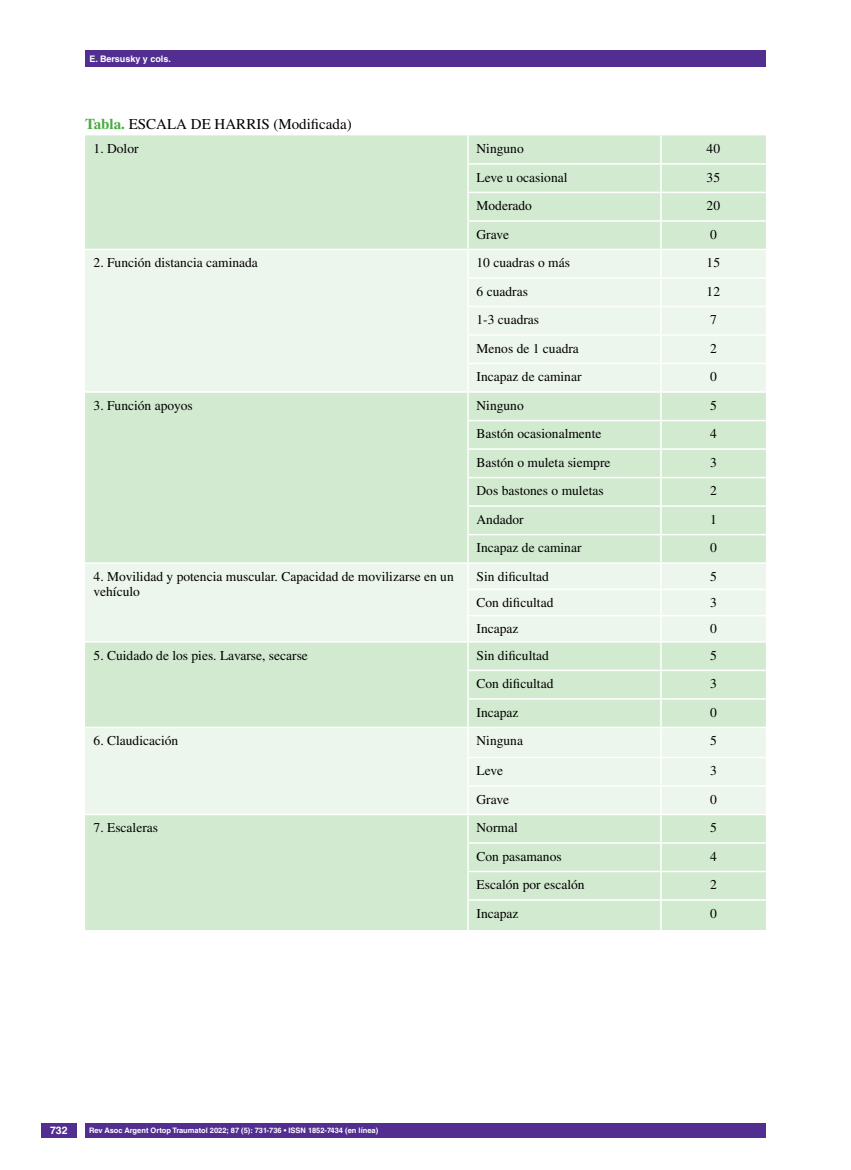
<style>
.page{position:relative;width:851px;height:1170px;background:#fff}
.page>*{position:absolute;margin:0;border:0;box-sizing:border-box;transform-origin:0 0}
.t1{font:15px "Times LT Std";color:#000}
.t2{font:13.5px/15.5px "Times LT Std";color:#000}
.t3{font:700 10.5px "Helvetica LT Std";color:#fff}
.t4{font:700 9px "Helvetica LT Std";color:#fff}
.t5{font:700 7.5px "Helvetica LT Std";color:#fff}
.s1{font-weight:700;color:#49a942}
</style>
<div class="page">
<div style="left:41px;top:1123px;width:36px;height:14px;background:#522e91"></div>
<div style="left:85px;top:50px;width:680px;height:17px;background:#522e91"></div>
<div style="left:85px;top:1123px;width:680px;height:14px;background:#522e91"></div>
<div style="left:85px;top:135px;width:680px;height:794px;background:#d2ead0"></div>
<svg style="left:85px;top:250px;width:680px;height:563px;background:#e1f0df"></svg>
<hr style="left:467px;top:163px;width:193px;height:2px;background:#fff">
<hr style="left:660px;top:163px;width:105px;height:2px;background:#fff">
<hr style="left:467px;top:192px;width:193px;height:1px;background:#fff">
<hr style="left:660px;top:192px;width:105px;height:1px;background:#fff">
<hr style="left:467px;top:220px;width:193px;height:2px;background:#fff">
<hr style="left:660px;top:220px;width:105px;height:2px;background:#fff">
<hr style="left:85px;top:249px;width:383px;height:1px;background:#fff">
<hr style="left:468px;top:249px;width:192px;height:1px;background:#fff">
<hr style="left:660px;top:249px;width:105px;height:1px;background:#fff">
<hr style="left:467px;top:277px;width:193px;height:2px;background:#fff">
<hr style="left:660px;top:277px;width:105px;height:2px;background:#fff">
<hr style="left:467px;top:306px;width:193px;height:1px;background:#fff">
<hr style="left:660px;top:306px;width:105px;height:1px;background:#fff">
<hr style="left:467px;top:334px;width:193px;height:2px;background:#fff">
<hr style="left:660px;top:334px;width:105px;height:2px;background:#fff">
<hr style="left:467px;top:363px;width:193px;height:1px;background:#fff">
<hr style="left:660px;top:363px;width:105px;height:1px;background:#fff">
<hr style="left:85px;top:391px;width:383px;height:2px;background:#fff">
<hr style="left:468px;top:391px;width:192px;height:2px;background:#fff">
<hr style="left:660px;top:391px;width:105px;height:2px;background:#fff">
<hr style="left:467px;top:420px;width:193px;height:1px;background:#fff">
<hr style="left:660px;top:420px;width:105px;height:1px;background:#fff">
<hr style="left:467px;top:448px;width:193px;height:2px;background:#fff">
<hr style="left:660px;top:448px;width:105px;height:2px;background:#fff">
<hr style="left:467px;top:477px;width:193px;height:1px;background:#fff">
<hr style="left:660px;top:477px;width:105px;height:1px;background:#fff">
<hr style="left:467px;top:505px;width:193px;height:2px;background:#fff">
<hr style="left:660px;top:505px;width:105px;height:2px;background:#fff">
<hr style="left:467px;top:534px;width:193px;height:1px;background:#fff">
<hr style="left:660px;top:534px;width:105px;height:1px;background:#fff">
<hr style="left:85px;top:562px;width:383px;height:2px;background:#fff">
<hr style="left:468px;top:562px;width:192px;height:2px;background:#fff">
<hr style="left:660px;top:562px;width:105px;height:2px;background:#fff">
<hr style="left:467px;top:588px;width:193px;height:2px;background:#fff">
<hr style="left:660px;top:588px;width:105px;height:2px;background:#fff">
<hr style="left:467px;top:615px;width:193px;height:1px;background:#fff">
<hr style="left:660px;top:615px;width:105px;height:1px;background:#fff">
<hr style="left:85px;top:641px;width:383px;height:1px;background:#fff">
<hr style="left:468px;top:641px;width:192px;height:1px;background:#fff">
<hr style="left:660px;top:641px;width:105px;height:1px;background:#fff">
<hr style="left:467px;top:669px;width:193px;height:2px;background:#fff">
<hr style="left:660px;top:669px;width:105px;height:2px;background:#fff">
<hr style="left:467px;top:698px;width:193px;height:1px;background:#fff">
<hr style="left:660px;top:698px;width:105px;height:1px;background:#fff">
<hr style="left:85px;top:726px;width:383px;height:2px;background:#fff">
<hr style="left:468px;top:726px;width:192px;height:2px;background:#fff">
<hr style="left:660px;top:726px;width:105px;height:2px;background:#fff">
<hr style="left:467px;top:756px;width:193px;height:2px;background:#fff">
<hr style="left:660px;top:756px;width:105px;height:2px;background:#fff">
<hr style="left:467px;top:785px;width:193px;height:1px;background:#fff">
<hr style="left:660px;top:785px;width:105px;height:1px;background:#fff">
<hr style="left:85px;top:813px;width:383px;height:2px;background:#fff">
<hr style="left:468px;top:813px;width:192px;height:2px;background:#fff">
<hr style="left:660px;top:813px;width:105px;height:2px;background:#fff">
<hr style="left:467px;top:842px;width:193px;height:1px;background:#fff">
<hr style="left:660px;top:842px;width:105px;height:1px;background:#fff">
<hr style="left:467px;top:870px;width:193px;height:2px;background:#fff">
<hr style="left:660px;top:870px;width:105px;height:2px;background:#fff">
<hr style="left:467px;top:899px;width:193px;height:1px;background:#fff">
<svg style="left:467px;top:135px;width:1px;height:794px"></svg>
<hr style="left:660px;top:899px;width:105px;height:1px;background:#fff">
<svg style="left:660px;top:135px;width:1px;height:794px"></svg>
<p class="t4" style="left:89px;top:53px;width:83px">E. Bersusky y cols.</p>
<p class="t1" style="left:85px;top:116px;width:268px"><span class="s1">Tabla.</span> ESCALA DE HARRIS (Modificada)</p>
<p class="t2" style="left:94px;top:141px;width:46px">1. Dolor</p>
<p class="t2" style="left:476px;top:141px;width:49px">Ninguno</p>
<p class="t2" style="left:706px;top:141px;width:15px">40</p>
<p class="t2" style="left:476px;top:169px;width:92px">Leve u ocasional</p>
<p class="t2" style="left:706px;top:169px;width:15px">35</p>
<p class="t2" style="left:476px;top:198px;width:57px">Moderado</p>
<p class="t2" style="left:706px;top:198px;width:15px">20</p>
<p class="t2" style="left:476px;top:226px;width:34px">Grave</p>
<p class="t2" style="left:710px;top:226px;width:8px">0</p>
<p class="t2" style="left:94px;top:255px;width:166px">2. Función distancia caminada</p>
<p class="t2" style="left:476px;top:255px;width:95px">10 cuadras o más</p>
<p class="t2" style="left:706px;top:255px;width:15px">15</p>
<p class="t2" style="left:476px;top:283px;width:53px">6 cuadras</p>
<p class="t2" style="left:706px;top:283px;width:15px">12</p>
<p class="t2" style="left:476px;top:312px;width:64px">1-3 cuadras</p>
<p class="t2" style="left:710px;top:312px;width:8px">7</p>
<p class="t2" style="left:476px;top:340px;width:104px">Menos de 1 cuadra</p>
<p class="t2" style="left:710px;top:340px;width:8px">2</p>
<p class="t2" style="left:476px;top:369px;width:106px">Incapaz de caminar</p>
<p class="t2" style="left:710px;top:369px;width:8px">0</p>
<p class="t2" style="left:94px;top:397px;width:101px">3. Función apoyos</p>
<p class="t2" style="left:476px;top:397px;width:49px">Ninguno</p>
<p class="t2" style="left:710px;top:397px;width:8px">5</p>
<p class="t2" style="left:476px;top:426px;width:126px">Bastón ocasionalmente</p>
<p class="t2" style="left:710px;top:426px;width:8px">4</p>
<p class="t2" style="left:476px;top:454px;width:135px">Bastón o muleta siempre</p>
<p class="t2" style="left:710px;top:454px;width:8px">3</p>
<p class="t2" style="left:476px;top:483px;width:129px">Dos bastones o muletas</p>
<p class="t2" style="left:710px;top:483px;width:8px">2</p>
<p class="t2" style="left:476px;top:511px;width:49px">Andador</p>
<p class="t2" style="left:710px;top:511px;width:8px">1</p>
<p class="t2" style="left:476px;top:540px;width:106px">Incapaz de caminar</p>
<p class="t2" style="left:710px;top:540px;width:8px">0</p>
<p class="t2" style="left:94px;top:568px;width:361px">4. Movilidad y potencia muscular. Capacidad de movilizarse en un vehículo</p>
<p class="t2" style="left:476px;top:568px;width:74px">Sin dificultad</p>
<p class="t2" style="left:710px;top:568px;width:8px">5</p>
<p class="t2" style="left:476px;top:594px;width:78px">Con dificultad</p>
<p class="t2" style="left:710px;top:594px;width:8px">3</p>
<p class="t2" style="left:476px;top:621px;width:43px">Incapaz</p>
<p class="t2" style="left:710px;top:621px;width:8px">0</p>
<p class="t2" style="left:94px;top:647px;width:216px">5. Cuidado de los pies. Lavarse, secarse</p>
<p class="t2" style="left:476px;top:647px;width:74px">Sin dificultad</p>
<p class="t2" style="left:710px;top:647px;width:8px">5</p>
<p class="t2" style="left:476px;top:675px;width:78px">Con dificultad</p>
<p class="t2" style="left:710px;top:675px;width:8px">3</p>
<p class="t2" style="left:476px;top:704px;width:43px">Incapaz</p>
<p class="t2" style="left:710px;top:704px;width:8px">0</p>
<p class="t2" style="left:94px;top:732px;width:86px">6. Claudicación</p>
<p class="t2" style="left:476px;top:732px;width:48px">Ninguna</p>
<p class="t2" style="left:710px;top:732px;width:8px">5</p>
<p class="t2" style="left:476px;top:762px;width:28px">Leve</p>
<p class="t2" style="left:710px;top:762px;width:8px">3</p>
<p class="t2" style="left:476px;top:791px;width:34px">Grave</p>
<p class="t2" style="left:710px;top:791px;width:8px">0</p>
<p class="t2" style="left:94px;top:819px;width:66px">7. Escaleras</p>
<p class="t2" style="left:476px;top:819px;width:43px">Normal</p>
<p class="t2" style="left:710px;top:819px;width:8px">5</p>
<p class="t2" style="left:476px;top:848px;width:87px">Con pasamanos</p>
<p class="t2" style="left:710px;top:848px;width:8px">4</p>
<p class="t2" style="left:476px;top:876px;width:109px">Escalón por escalón</p>
<p class="t2" style="left:710px;top:876px;width:8px">2</p>
<p class="t2" style="left:476px;top:905px;width:43px">Incapaz</p>
<p class="t2" style="left:710px;top:905px;width:8px">0</p>
<p class="t3" style="left:50px;top:1124px;width:19px">732</p>
<p class="t5" style="left:89px;top:1125px;width:290px">Rev Asoc Argent Ortop Traumatol 2022; 87 (5): 731-736 • ISSN 1852-7434 (en línea)</p>
</div>
